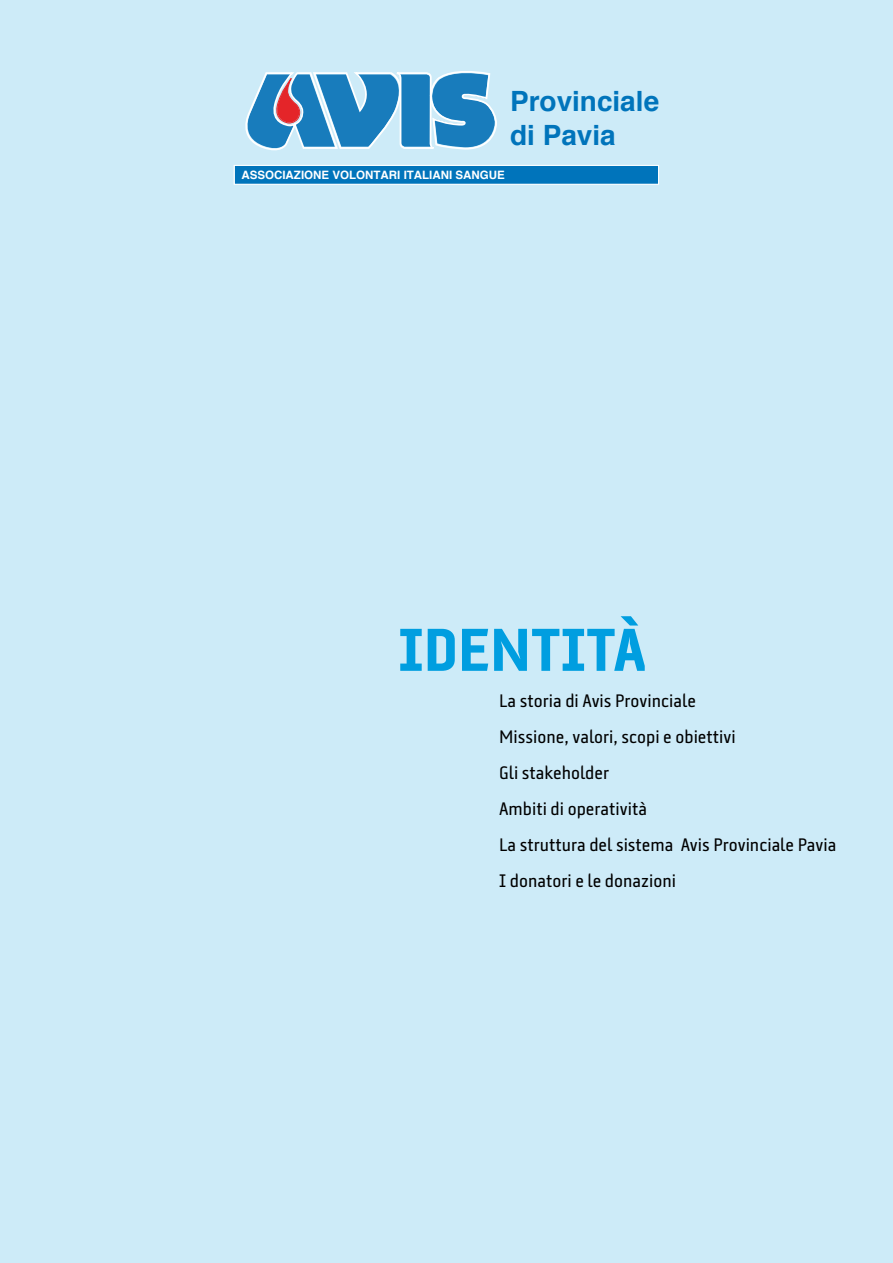
<style>
.page{position:relative;width:893px;height:1263px;background:#cdebf8}
.page>*{position:absolute;margin:0;border:0;box-sizing:border-box;transform-origin:0 0}
.t1{font:700 60px "Klampenborg";color:#009ee0}
.t2{font:700 27.9px/33.5px "Helvetica";color:#0074bb}
.t3{font:18px/36px "Klampenborg";color:#000}
.t4{font:700 11.55px "Helvetica";color:#fff}
</style>
<div class="page">
<div style="left:235px;top:166px;width:423px;height:17px;background:#0074bb"></div>
<div style="left:234px;top:165px;width:425px;height:19px;border:1px solid #fff"></div>
<svg style="left:245px;top:71px;width:252px;height:80px"></svg>
<h2 class="t2" style="left:510px;top:85px;width:151px">Provinciale di Pavia</h2>
<p class="t4" style="left:241px;top:165px;width:265px">ASSOCIAZIONE VOLONTARI ITALIANI SANGUE</p>
<h1 class="t1" style="left:398px;top:616px;width:249px">IDENTITÀ</h1>
<p class="t3" style="left:499px;top:682px;width:339px">La storia di Avis Provinciale<br>Missione, valori, scopi e obiettivi<br>Gli stakeholder<br>Ambiti di operatività<br>La struttura del sistema Avis Provinciale Pavia<br>I donatori e le donazioni</p>
</div>
